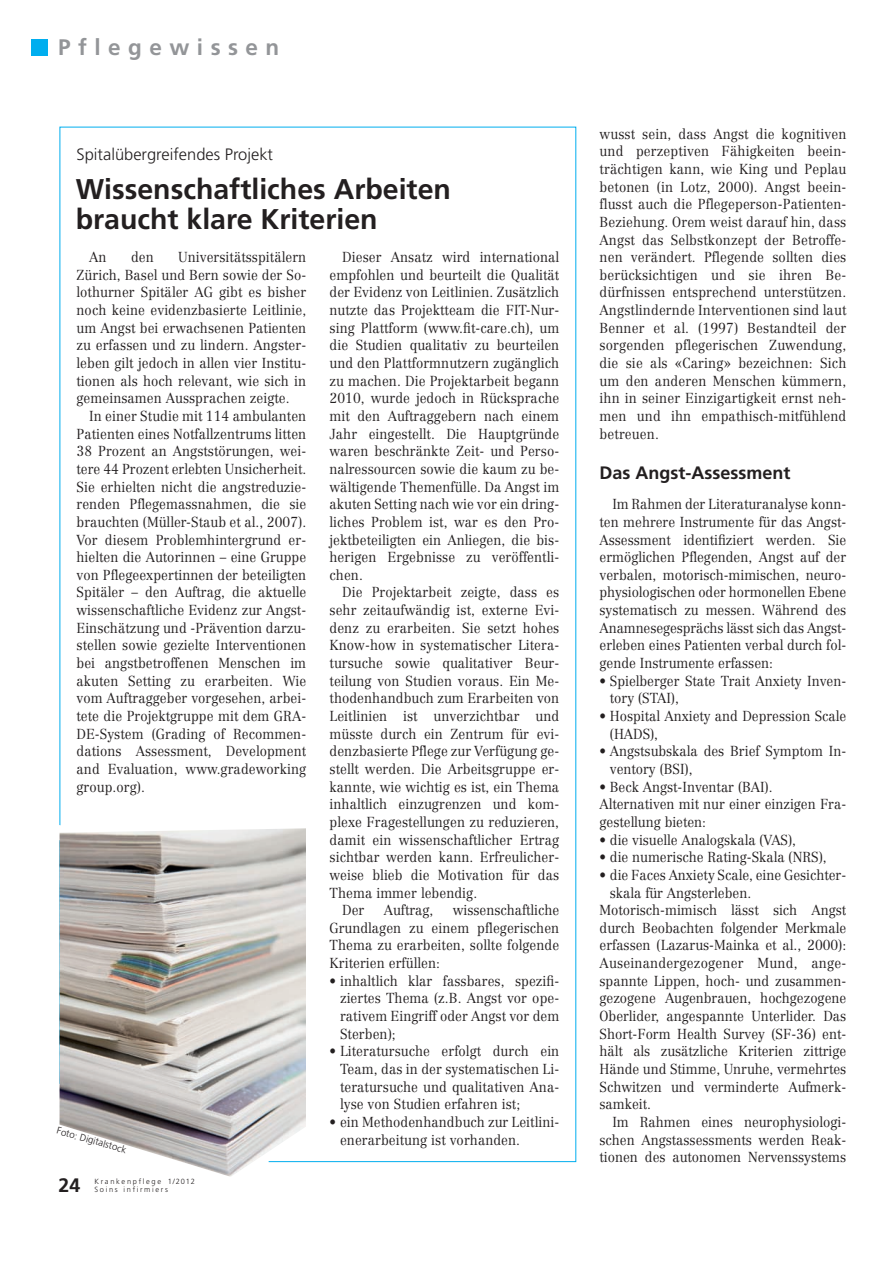
<style>
.page{position:relative;width:893px;height:1263px;background:#fff}
.page>*{position:absolute;margin:0;border:0;box-sizing:border-box;transform-origin:0 0}
.t1{font:700 28.5px/30px "Frutiger";color:#231f20}
.t2{font:700 22.5px "Frutiger";letter-spacing:.335em;color:#939598}
.t3{font:700 19.5px "Frutiger";color:#231f20}
.t4{font:700 18px "Frutiger";color:#231f20}
.t5{font:300 16.5px "Frutiger";color:#231f20}
.t6{font:300 14.25px/17.7px "Centennial";letter-spacing:.005em;color:#231f20;text-align:justify;scale:.92 1}
.t7{font:300 9.75px "Frutiger";color:#231f20}
.t8{font:300 7.5px/8.2px "Frutiger";letter-spacing:.22em;color:#231f20}
</style>
<div class="page">
<div style="left:32px;top:39px;width:16px;height:16px;background:#00aeef"></div>
<img style="left:60px;top:828px;width:246px;height:349px">
<h2 class="t2" style="left:58px;top:38px;width:223px">Pflegewissen</h2>
<p class="t5" style="left:77px;top:148px;width:198px">Spitalübergreifendes Projekt</p>
<h1 class="t1" style="left:76px;top:176px;width:377px">Wissenschaftliches Arbeiten braucht klare Kriterien</h1>
<p class="t6" style="left:77px;top:250px;width:251px;text-indent:102px">Universitätsspitälern Zürich, Basel und Bern sowie der So&shy;lothurner Spitäler AG gibt es bisher noch keine evidenzbasierte Leitlinie, um Angst bei erwachsenen Patienten zu erfassen und zu lindern. Angster&shy;leben gilt jedoch in allen vier Institu&shy;tionen als hoch relevant, wie sich in gemeinsamen Aussprachen zeigte.</p>
<p class="t6" style="left:77px;top:408px;width:251px;text-indent:13px">In einer Studie mit 114 ambulanten Patienten eines Notfallzentrums litten 38 Prozent an Angststörungen, wei&shy;tere 44 Prozent erlebten Unsicherheit.<br>Sie erhielten nicht die angstreduzie&shy;renden Pflegemassnahmen, die sie brauchten (Müller-Staub et al., 2007).<br>Vor diesem Problemhintergrund er&shy;hielten die Autorinnen – eine Gruppe von Pflegeexpertinnen der beteiligten Spitäler – den Auftrag, die aktuelle wissenschaftliche Evidenz zur Angst-Einschätzung und -Prävention darzu&shy;stellen sowie gezielte Interventionen bei angstbetroffenen Menschen im akuten Setting zu erarbeiten. Wie vom Auftraggeber vorgesehen, arbei&shy;tete die Projektgruppe mit dem GRA-DE-System (Grading of Recommen&shy;dations Assessment, Development and Evaluation, www.gradeworking group.org).</p>
<p class="t6" style="left:89px;top:250px;width:20px">An</p>
<p class="t6" style="left:131px;top:250px;width:26px">den</p>
<p class="t7" style="left:58px;top:1126px;width:74px;rotate:16deg">Foto: Digitalstock</p>
<h3 class="t3" style="left:59px;top:1178px;width:23px">24</h3>
<p class="t8" style="left:95px;top:1178px;width:102px">Krankenpflege 1/2012<br>Soins infirmiers</p>
<p class="t6" style="left:330px;top:250px;width:251px;text-indent:13px">Dieser Ansatz wird international empfohlen und beurteilt die Qualität der Evidenz von Leitlinien. Zusätzlich nutzte das Projektteam die FIT-Nur&shy;sing Plattform (www.fit-care.ch), um die Studien qualitativ zu beurteilen und den Plattformnutzern zugänglich zu machen. Die Projektarbeit begann 2010, wurde jedoch in Rücksprache mit den Auftraggebern nach einem Jahr eingestellt. Die Hauptgründe waren beschränkte Zeit- und Perso&shy;nalressourcen sowie die kaum zu be&shy;wältigende Themenfülle. Da Angst im akuten Setting nach wie vor ein dring&shy;liches Problem ist, war es den Pro&shy;jektbeteiligten ein Anliegen, die bis&shy;herigen Ergebnisse zu veröffentli&shy;chen.</p>
<p class="t6" style="left:342px;top:585px;width:237px">Die Projektarbeit zeigte, dass es</p>
<p class="t6" style="left:330px;top:602px;width:251px">sehr zeitaufwändig ist, externe Evi-</p>
<p class="t6" style="left:330px;top:620px;width:251px">denz zu erarbeiten. Sie setzt hohes</p>
<p class="t6" style="left:330px;top:638px;width:251px">Know-how in systematischer Litera-</p>
<p class="t6" style="left:330px;top:655px;width:251px">tursuche sowie qualitativer Beur-</p>
<p class="t6" style="left:330px;top:673px;width:251px">teilung von Studien voraus. Ein Me-</p>
<p class="t6" style="left:330px;top:691px;width:251px">thodenhandbuch zum Erarbeiten von</p>
<p class="t6" style="left:330px;top:708px;width:251px">Leitlinien ist unverzichtbar und</p>
<p class="t6" style="left:330px;top:726px;width:251px">müsste durch ein Zentrum für evi-</p>
<p class="t6" style="left:330px;top:744px;width:251px">denzbasierte Pflege zur Verfügung ge-</p>
<p class="t6" style="left:330px;top:761px;width:251px">stellt werden. Die Arbeitsgruppe er-</p>
<p class="t6" style="left:330px;top:779px;width:251px">kannte, wie wichtig es ist, ein Thema</p>
<p class="t6" style="left:330px;top:797px;width:251px">inhaltlich einzugrenzen und kom-</p>
<p class="t6" style="left:330px;top:814px;width:251px">plexe Fragestellungen zu reduzieren,</p>
<p class="t6" style="left:330px;top:832px;width:251px">damit ein wissenschaftlicher Ertrag</p>
<p class="t6" style="left:330px;top:849px;width:251px">sichtbar werden kann. Erfreulicher-</p>
<p class="t6" style="left:330px;top:867px;width:251px">weise blieb die Motivation für das</p>
<p class="t6" style="left:330px;top:885px;width:162px">Thema immer lebendig.</p>
<p class="t6" style="left:342px;top:902px;width:26px">Der</p>
<p class="t6" style="left:384px;top:902px;width:55px">Auftrag,</p>
<p class="t6" style="left:330px;top:902px;width:251px;text-indent:123px">wissenschaftliche Grundlagen zu einem pflegerischen Thema zu erarbeiten, sollte folgende Kriterien erfüllen:</p>
<p class="t6" style="left:340px;top:973px;width:240px;text-indent:-10px">• inhaltlich klar fassbares, spezifi&shy;ziertes Thema (z.B. Angst vor ope&shy;rativem Eingriff oder Angst vor dem Sterben);</p>
<p class="t6" style="left:340px;top:1044px;width:240px;text-indent:-10px">• Literatursuche erfolgt durch ein Team, das in der systematischen Li&shy;teratursuche und qualitativen Ana&shy;lyse von Studien erfahren ist;</p>
<p class="t6" style="left:340px;top:1114px;width:240px;text-indent:-10px">• ein Methodenhandbuch zur Leitlini&shy;enerarbeitung ist vorhanden.</p>
<p class="t6" style="left:600px;top:126px;width:270px">wusst sein, dass Angst die kognitiven und perzeptiven Fähigkeiten beein&shy;trächtigen kann, wie King und Peplau betonen (in Lotz, 2000). Angst beein&shy;flusst auch die Pflegeperson-Patienten-Beziehung. Orem weist darauf hin, dass Angst das Selbstkonzept der Betroffe&shy;nen verändert. Pflegende sollten dies berücksichtigen und sie ihren Be&shy;dürfnissen entsprechend unterstützen.<br>Angstlindernde Interventionen sind laut Benner et al. (1997) Bestandteil der sorgenden pflegerischen Zuwendung, die sie als «Caring» bezeichnen: Sich um den anderen Menschen kümmern, ihn in seiner Einzigartigkeit ernst neh&shy;men und ihn empathisch-mitfühlend betreuen.</p>
<p class="t4" style="left:600px;top:466px;width:192px">Das Angst-Assessment</p>
<p class="t6" style="left:600px;top:497px;width:270px;text-indent:13px">Im Rahmen der Literaturanalyse konn&shy;ten mehrere Instrumente für das Angst-Assessment identifiziert werden. Sie ermöglichen Pflegenden, Angst auf der verbalen, motorisch-mimischen, neuro&shy;physiologischen oder hormonellen Ebene systematisch zu messen. Während des Anamnesegesprächs lässt sich das Angst&shy;erleben eines Patienten verbal durch fol&shy;gende Instrumente erfassen:</p>
<p class="t6" style="left:610px;top:673px;width:258px;text-indent:-10px">• Spielberger State Trait Anxiety Inven&shy;tory (STAI),</p>
<p class="t6" style="left:610px;top:708px;width:258px;text-indent:-10px">• Hospital Anxiety and Depression Scale (HADS),</p>
<p class="t6" style="left:610px;top:744px;width:258px;text-indent:-10px">• Angstsubskala des Brief Symptom In&shy;ventory (BSI),</p>
<p class="t6" style="left:600px;top:779px;width:270px;text-align:left">• Beck Angst-Inventar (BAI).<br>Alternativen mit nur einer einzigen Fra&shy;gestellung bieten:</p>
<p class="t6" style="left:600px;top:832px;width:215px">• die visuelle Analogskala (VAS),</p>
<p class="t6" style="left:600px;top:849px;width:248px">• die numerische Rating-Skala (NRS),</p>
<p class="t6" style="left:600px;top:867px;width:270px">• die Faces Anxiety Scale, eine Gesichter-</p>
<p class="t6" style="left:610px;top:885px;width:155px">skala für Angsterleben.</p>
<p class="t6" style="left:600px;top:902px;width:270px">Motorisch-mimisch lässt sich Angst</p>
<p class="t6" style="left:600px;top:920px;width:270px">durch Beobachten folgender Merkmale</p>
<p class="t6" style="left:600px;top:938px;width:270px">erfassen (Lazarus-Mainka et al., 2000):</p>
<p class="t6" style="left:600px;top:955px;width:270px">Auseinandergezogener Mund, ange-</p>
<p class="t6" style="left:600px;top:973px;width:270px">spannte Lippen, hoch- und zusammen-</p>
<p class="t6" style="left:600px;top:991px;width:270px">gezogene Augenbrauen, hochgezogene</p>
<p class="t6" style="left:600px;top:1008px;width:270px">Oberlider, angespannte Unterlider. Das</p>
<p class="t6" style="left:600px;top:1026px;width:270px">Short-Form Health Survey (SF-36) ent-</p>
<p class="t6" style="left:600px;top:1044px;width:270px">hält als zusätzliche Kriterien zittrige</p>
<p class="t6" style="left:600px;top:1061px;width:270px">Hände und Stimme, Unruhe, vermehrtes</p>
<p class="t6" style="left:600px;top:1079px;width:270px">Schwitzen und verminderte Aufmerk-</p>
<p class="t6" style="left:600px;top:1097px;width:57px">samkeit.</p>
<p class="t6" style="left:612px;top:1114px;width:256px">Im Rahmen eines neurophysiologi-</p>
<p class="t6" style="left:600px;top:1132px;width:270px">schen Angstassessments werden Reak-</p>
<p class="t6" style="left:600px;top:1149px;width:270px">tionen des autonomen Nervenssystems</p>
</div>
